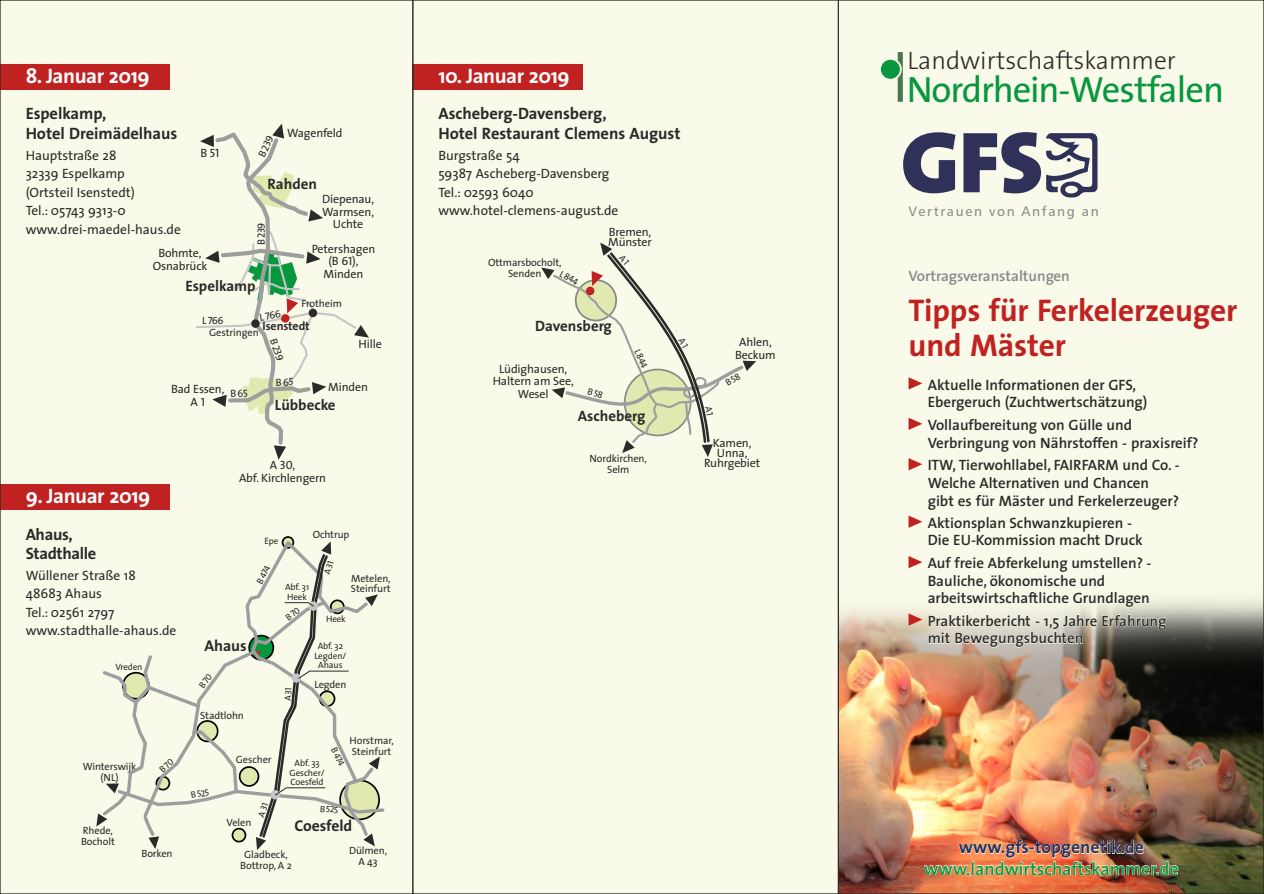
<style>
.page{position:relative;width:1264px;height:894px;background:#fff}
.page>*{position:absolute;margin:0;border:0;box-sizing:border-box;transform-origin:0 0}
.t1{font:900 87.45px "The Sans";color:#2f3159}
.t2{font:36.6px "The Sans";letter-spacing:-.035em;color:#07973e}
.t3{font:700 31.5px/34.8px "The Sans";letter-spacing:-.005em;color:#c02222}
.t4{font:300 25.35px "The Sans";color:#2b2a29}
.t5{font:700 21px "The Sans";letter-spacing:-.02em;color:#fefefe}
.t6{font:600 18px "The Sans";letter-spacing:-.005em;color:#07973e}
.t7{font:700 18px "The Sans";letter-spacing:-.005em;color:#2f3159}
.t8{font:700 16.5px/19.4px "The Sans";letter-spacing:-.005em;color:#2b2a29}
.t9{font:700 15.75px "The Sans";letter-spacing:-.005em;color:#2b2a29}
.t10{font:600 15px/17.5px "The Sans";color:#2b2a29}
.t11{font:700 15px "The Sans";color:#2b2a29}
.t12{font:600 15px "The Sans";color:#898989}
.t13{font:13.65px "Humanist 777 BT Roman B";letter-spacing:.12em;color:#8c8a8d}
.t14{font:13.5px/18.5px "The Sans";color:#2b2a29}
.t15{font:12px/12.5px "The Sans";letter-spacing:-.01em;color:#2b2a29;text-align:center}
.t16{font:700 12px "The Sans";letter-spacing:-.01em;color:#2b2a29}
.t17{font:12px "The Sans Caps";color:#2b2a29}
.t18{font:10.5px/10.9px "The Sans";letter-spacing:-.01em;color:#2b2a29;text-align:center}
.t19{font:10.5px "The Sans Caps";letter-spacing:-.05em;color:#2b2a29}
.t20{font:9.45px "The Sans Caps";color:#2b2a29}
.t21{font:9.15px/9.6px "The Sans";letter-spacing:-.01em;color:#2b2a29;text-align:center}
.t22{font:9.15px "The Sans Caps";color:#2b2a29}
.s1{font-family:"The Sans Caps"}
</style>
<div class="page">
<div style="left:0;top:0;width:1263px;height:893px;background:#f9fae9"></div>
<img style="left:840px;top:600px;width:421px;height:291px">
<svg style="left:1046px;top:133px;width:51px;height:65px"></svg>
<svg style="left:897px;top:52px;width:5px;height:50px"></svg>
<div style="left:880px;top:60px;width:19px;height:19px;background:#07973e;border-radius:50%"></div>
<div style="left:413px;top:64px;width:170px;height:25px;background:#c02222"></div>
<img style="left:923px;top:839px;width:255px;height:36px">
<svg style="left:908px;top:377px;width:14px;height:12px"></svg>
<svg style="left:908px;top:417px;width:14px;height:13px"></svg>
<svg style="left:908px;top:458px;width:14px;height:12px"></svg>
<svg style="left:908px;top:515px;width:14px;height:12px"></svg>
<svg style="left:908px;top:613px;width:14px;height:12px"></svg>
<svg style="left:908px;top:556px;width:243px;height:51px"></svg>
<div style="left:0;top:64px;width:170px;height:25px;background:#c02222"></div>
<div style="left:0;top:484px;width:170px;height:25px;background:#c02222"></div>
<svg style="left:928px;top:614px;width:237px;height:33px"></svg>
<svg style="left:541px;top:242px;width:215px;height:215px"></svg>
<svg style="left:196px;top:123px;width:173px;height:336px"></svg>
<svg style="left:96px;top:537px;width:289px;height:312px"></svg>
<h3 class="t5" style="left:26px;top:69px;width:126px">8. Januar 2019</h3>
<p class="t8" style="left:26px;top:107px;width:153px">Espelkamp,<br>Hotel Dreimädelhaus</p>
<p class="t15" style="left:287px;top:128px;width:57px">Wagenfeld</p>
<p class="t19" style="left:258px;top:155px;width:24px;rotate:-65deg">B 239</p>
<p class="t17" style="left:200px;top:148px;width:21px">B 51</p>
<p class="t14" style="left:26px;top:148px;width:157px">Hauptstraße 28<br>32339 Espelkamp<br>(Ortsteil Isenstedt)<br>Tel.: 05743 9313-0 www.drei-maedel-haus.de</p>
<p class="t11" style="left:267px;top:179px;width:51px">Rahden</p>
<p class="t15" style="left:322px;top:195px;width:53px">Diepenau,<br>Warmsen,<br>Uchte</p>
<p class="t15" style="left:312px;top:244px;width:65px">Petershagen (<span class="s1">B 61</span>),<br>Minden</p>
<p class="t19" style="left:257px;top:245px;width:24px;rotate:-90deg">B 239</p>
<p class="t15" style="left:153px;top:249px;width:56px">Bohmte,<br>Osnabrück</p>
<p class="t11" style="left:185px;top:280px;width:72px">Espelkamp</p>
<p class="t18" style="left:301px;top:299px;width:42px">Frotheim</p>
<p class="t16" style="left:262px;top:321px;width:49px">Isenstedt</p>
<p class="t19" style="left:259px;top:314px;width:23px;rotate:-9deg">L 766</p>
<p class="t19" style="left:202px;top:317px;width:23px">L 766</p>
<p class="t18" style="left:209px;top:329px;width:51px">Gestringen</p>
<p class="t19" style="left:276px;top:338px;width:24px;rotate:70deg">B 239</p>
<p class="t11" style="left:275px;top:399px;width:62px">Lübbecke</p>
<p class="t15" style="left:358px;top:340px;width:25px">Hille</p>
<p class="t15" style="left:171px;top:385px;width:55px">Bad Essen,</p>
<p class="t15" style="left:328px;top:382px;width:41px">Minden</p>
<p class="t17" style="left:191px;top:397px;width:16px">A 1</p>
<h3 class="t5" style="left:26px;top:489px;width:126px">9. Januar 2019</h3>
<p class="t8" style="left:26px;top:526px;width:72px">Ahaus,<br>Stadthalle</p>
<p class="t14" style="left:26px;top:568px;width:152px">Wüllener Straße 18<br>48683 Ahaus<br>Tel.: 02561 2797 www.stadthalle-ahaus.de</p>
<p class="t21" style="left:115px;top:662px;width:29px">Vreden</p>
<p class="t18" style="left:83px;top:762px;width:55px">Winterswijk (NL)</p>
<p class="t18" style="left:81px;top:826px;width:35px;text-align:left">Rhede,<br>Bocholt</p>
<p class="t18" style="left:141px;top:849px;width:33px">Borken</p>
<p class="t15" style="left:239px;top:460px;width:89px">A <span class="s1">30</span>,<br>Abf. Kirchlengern</p>
<p class="t21" style="left:264px;top:537px;width:15px">Epe</p>
<p class="t18" style="left:313px;top:530px;width:38px">Ochtrup</p>
<p class="t22" style="left:256px;top:581px;width:21px;rotate:-62deg">B 474</p>
<p class="t9" style="left:204px;top:640px;width:44px">Ahaus</p>
<p class="t18" style="left:200px;top:711px;width:45px">Stadtlohn</p>
<p class="t18" style="left:236px;top:755px;width:37px">Gescher</p>
<p class="t22" style="left:190px;top:792px;width:20px;rotate:-11deg">B 525</p>
<p class="t18" style="left:227px;top:818px;width:26px">Velen</p>
<p class="t21" style="left:285px;top:583px;width:26px;text-align:left">Abf. 31<br>Heek</p>
<p class="t18" style="left:351px;top:574px;width:41px;text-align:left">Metelen,<br>Steinfurt</p>
<p class="t21" style="left:326px;top:615px;width:21px">Heek</p>
<p class="t21" style="left:314px;top:642px;width:33px">Abf. 32<br>Legden/<br>Ahaus</p>
<p class="t18" style="left:314px;top:680px;width:34px">Legden</p>
<p class="t18" style="left:349px;top:736px;width:46px;text-align:left">Horstmar,<br>Steinfurt</p>
<p class="t22" style="left:336px;top:746px;width:21px;rotate:64deg">B 474</p>
<p class="t21" style="left:289px;top:759px;width:37px">Abf. 33<br>Gescher/<br>Coesfeld</p>
<p class="t22" style="left:320px;top:805px;width:20px;rotate:5deg">B 525</p>
<p class="t9" style="left:294px;top:820px;width:59px">Coesfeld</p>
<p class="t18" style="left:240px;top:850px;width:53px">Gladbeck,<br>Bottrop, A 2</p>
<p class="t18" style="left:349px;top:846px;width:40px">Dülmen,<br>A 43</p>
<h3 class="t5" style="left:438px;top:69px;width:133px">10. Januar 2019</h3>
<p class="t8" style="left:438px;top:107px;width:244px">Ascheberg-Davensberg,<br>Hotel Restaurant Clemens August</p>
<p class="t14" style="left:438px;top:148px;width:181px">Burgstraße 54<br>59387 Ascheberg-Davensberg<br>Tel.: 02593 6040 www.hotel-clemens-august.de</p>
<p class="t18" style="left:488px;top:258px;width:75px">Ottmarsbocholt,<br>Senden</p>
<p class="t20" style="left:562px;top:270px;width:21px;rotate:29deg">L 844</p>
<p class="t15" style="left:608px;top:228px;width:45px;line-height:10.2px;text-align:left">Bremen,<br>Münster</p>
<p class="t11" style="left:535px;top:321px;width:78px">Davensberg</p>
<p class="t15" style="left:492px;top:364px;width:83px">Lüdighausen,<br>Haltern am See,<br>Wesel</p>
<p class="t20" style="left:639px;top:348px;width:21px;rotate:66deg">L 844</p>
<p class="t11" style="left:577px;top:410px;width:69px">Ascheberg</p>
<p class="t18" style="left:589px;top:454px;width:59px">Nordkirchen,<br>Selm</p>
<p class="t15" style="left:735px;top:338px;width:42px">Ahlen,<br>Beckum</p>
<p class="t15" style="left:704px;top:439px;width:58px;line-height:10.2px">Kamen,<br>Unna,<br>Ruhrgebiet</p>
<h3 class="t4" style="left:907px;top:52px;width:270px">Landwirtschaftskammer</h3>
<h2 class="t2" style="left:906px;top:77px;width:319px">Nordrhein-Westfalen</h2>
<h1 class="t1" style="left:900px;top:133px;width:144px">G F S</h1>
<p class="t13" style="left:908px;top:205px;width:192px">Vertrauen von Anfang an</p>
<p class="t12" style="left:908px;top:271px;width:163px">Vortragsveranstaltungen</p>
<h3 class="t3" style="left:908px;top:298px;width:330px">Tipps für Ferkelerzeuger und Mäster</h3>
<p class="t10" style="left:927px;top:378px;width:221px">Aktuelle Informationen der GFS,<br>Ebergeruch (Zuchtwertschätzung)</p>
<p class="t10" style="left:927px;top:418px;width:272px">Vollaufbereitung von Gülle und<br>Verbringung von Nährstoffen - praxisreif?</p>
<p class="t10" style="left:927px;top:459px;width:254px">ITW, Tierwohllabel, FAIRFARM und Co. -<br>Welche Alternativen und Chancen<br>gibt es für Mäster und Ferkelerzeuger?</p>
<p class="t10" style="left:927px;top:516px;width:216px">Aktionsplan Schwanzkupieren -<br>Die EU-Kommission macht Druck</p>
<p class="t10" style="left:927px;top:556px;width:225px">Auf freie Abferkelung umstellen? -<br>Bauliche, ökonomische und arbeitswirtschaftliche Grundlagen</p>
<p class="t10" style="left:927px;top:614px;width:240px">Praktikerbericht - 1,5 Jahre Erfahrung mit Bewegungsbuchten</p>
<p class="t7" style="left:958px;top:840px;width:187px">www.gfs-topgenetik.de</p>
<p class="t6" style="left:924px;top:862px;width:256px">www.landwirtschaftskammer.de</p>
</div>
